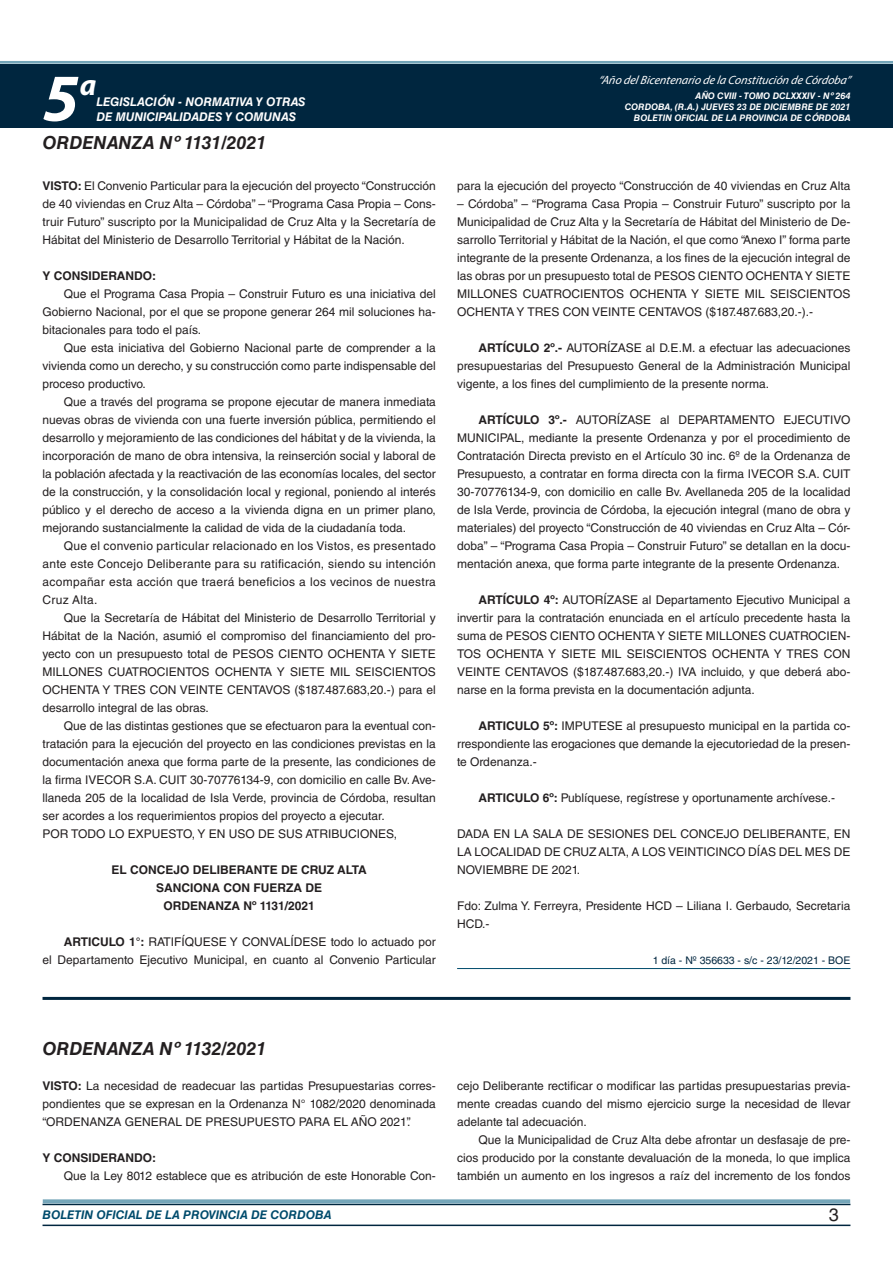
<style>
.page{position:relative;width:893px;height:1263px;background:#fff}
.page>*{position:absolute;margin:0;border:0;box-sizing:border-box;transform-origin:0 0}
.t1{font:italic 700 67.5px "Myriad Pro";color:#fff}
.t2{font:italic 700 30px "Myriad Pro";color:#fff}
.NOMBRE_DE_MINISTERIO{font:italic 700 18px "Helvetica LT Std";color:#231f20}
.t3{font:18px "Helvetica LT Std";color:#231f20}
.TEXTO_BASE{font:12px/18px "Helvetica LT Std";color:#231f20;text-align:justify}
.RESUELVE{font:700 12px "Helvetica LT Std";color:#231f20}
.t4{font:italic 700 12px "Helvetica LT Std";color:#fff}
.t5{font:italic 12px "Myriad Pro";color:#fff}
.t6{font:italic 700 12px "Helvetica LT Std";color:#004b6c}
.TEXTO_BASE-2{font:700 12px "Helvetica LT Std";color:#231f20}
.FECHA_DE_VENCIMIENTO{font:10.5px "Helvetica LT Std";color:#00263f}
.t7{font:italic 700 9px/10.8px "Helvetica LT Std";color:#fff;text-align:right}
.s1{font-weight:700}
</style>
<div class="page">
<div style="left:0;top:61px;width:893px;height:6px;background:#fff;opacity:.75"></div>
<div style="left:0;top:64px;width:893px;height:64px;background:#00263f"></div>
<hr style="left:43px;top:1224px;width:807px;height:2px;background:#00263f">
<div style="left:42px;top:1198px;width:809px;height:8px;background:#fff;opacity:.75"></div>
<hr style="left:457px;top:968px;width:393px;height:1px;background:#004b6c">
<hr style="left:43px;top:997px;width:807px;height:3px;background:#00263f">
<h1 class="t1" style="left:43px;top:54px;width:38px">5</h1>
<h2 class="t2" style="left:80px;top:66px;width:18px">a</h2>
<p class="t4" style="left:96px;top:95px;width:211px">LEGISLACIÓN - NORMATIVA Y OTRAS</p>
<p class="t4" style="left:96px;top:109px;width:201px">DE MUNICIPALIDADES Y COMUNAS</p>
<p class="NOMBRE_DE_MINISTERIO" style="left:43px;top:131px;width:225px">ORDENANZA Nº 1131/2021</p>
<p class="TEXTO_BASE" style="left:43px;top:177px;width:395px"><span class="s1">VISTO:</span> El Convenio Particular para la ejecución del proyecto “Construcción de 40 viviendas en Cruz Alta – Córdoba” – “Programa Casa Propia – Cons&shy;truir Futuro” suscripto por la Municipalidad de Cruz Alta y la Secretaría de Hábitat del Ministerio de Desarrollo Territorial y Hábitat de la Nación.</p>
<p class="TEXTO_BASE-2" style="left:43px;top:268px;width:115px">Y CONSIDERANDO:</p>
<p class="TEXTO_BASE" style="left:43px;top:285px;width:395px;text-indent:21px">Que el Programa Casa Propia – Construir Futuro es una iniciativa del Gobierno Nacional, por el que se propone generar 264 mil soluciones ha&shy;bitacionales para todo el país.</p>
<p class="TEXTO_BASE" style="left:43px;top:339px;width:395px;text-indent:21px">Que esta iniciativa del Gobierno Nacional parte de comprender a la vivienda como un derecho, y su construcción como parte indispensable del proceso productivo.</p>
<p class="TEXTO_BASE" style="left:43px;top:393px;width:395px;text-indent:21px">Que a través del programa se propone ejecutar de manera inmediata nuevas obras de vivienda con una fuerte inversión pública, permitiendo el desarrollo y mejoramiento de las condiciones del hábitat y de la vivienda, la incorporación de mano de obra intensiva, la reinserción social y laboral de la población afectada y la reactivación de las economías locales, del sector de la construcción, y la consolidación local y regional, poniendo al interés público y el derecho de acceso a la vivienda digna en un primer plano, mejorando sustancialmente la calidad de vida de la ciudadanía toda.</p>
<p class="TEXTO_BASE" style="left:43px;top:537px;width:395px;text-indent:21px">Que el convenio particular relacionado en los Vistos, es presentado ante este Concejo Deliberante para su ratificación, siendo su intención acompañar esta acción que traerá beneficios a los vecinos de nuestra Cruz Alta.</p>
<p class="TEXTO_BASE" style="left:43px;top:609px;width:395px;text-indent:21px">Que la Secretaría de Hábitat del Ministerio de Desarrollo Territorial y Hábitat de la Nación, asumió el compromiso del financiamiento del pro&shy;yecto con un presupuesto total de PESOS CIENTO OCHENTA Y SIETE MILLONES CUATROCIENTOS OCHENTA Y SIETE MIL SEISCIENTOS OCHENTA Y TRES CON VEINTE CENTAVOS ($187.487.683,20.-) para el desarrollo integral de las obras.</p>
<p class="TEXTO_BASE" style="left:43px;top:717px;width:395px;text-indent:21px">Que de las distintas gestiones que se efectuaron para la eventual con&shy;tratación para la ejecución del proyecto en las condiciones previstas en la documentación anexa que forma parte de la presente, las condiciones de la firma IVECOR S.A. CUIT 30-70776134-9, con domicilio en calle Bv. Ave&shy;llaneda 205 de la localidad de Isla Verde, provincia de Córdoba, resultan ser acordes a los requerimientos propios del proyecto a ejecutar.</p>
<p class="TEXTO_BASE" style="left:43px;top:825px;width:356px">POR TODO LO EXPUESTO, Y EN USO DE SUS ATRIBUCIONES,</p>
<p class="RESUELVE" style="left:112px;top:862px;width:257px">EL CONCEJO DELIBERANTE DE CRUZ ALTA</p>
<p class="RESUELVE" style="left:156px;top:880px;width:167px">SANCIONA CON FUERZA DE</p>
<p class="RESUELVE" style="left:163px;top:898px;width:153px">ORDENANZA Nº 1131/2021</p>
<p class="TEXTO_BASE" style="left:43px;top:933px;width:395px;text-align:right"><span class="s1">ARTICULO 1°:</span> RATIFÍQUESE Y CONVALÍDESE todo lo actuado por<br>el Departamento Ejecutivo Municipal, en cuanto al Convenio Particular</p>
<p class="t5" style="left:598px;top:72px;width:254px">“Año delBicentenario de la Constitución de Córdoba”</p>
<p class="t7" style="left:625px;top:91px;width:227px">AÑO CVIII - TOMO DCLXXXIV - Nº 264<br>CORDOBA, (R.A.) JUEVES 23 DE DICIEMBRE DE 2021<br>BOLETIN OFICIAL DE LA PROVINCIA DE CÓRDOBA</p>
<p class="TEXTO_BASE" style="left:457px;top:177px;width:395px">para la ejecución del proyecto “Construcción de 40 viviendas en Cruz Alta</p>
<p class="TEXTO_BASE" style="left:457px;top:195px;width:395px">– Córdoba” – “Programa Casa Propia – Construir Futuro” suscripto por la Municipalidad de Cruz Alta y la Secretaría de Hábitat del Ministerio de De&shy;sarrollo Territorial y Hábitat de la Nación, el que como “Anexo I” forma parte integrante de la presente Ordenanza, a los fines de la ejecución integral de las obras por un presupuesto total de PESOS CIENTO OCHENTA Y SIETE MILLONES CUATROCIENTOS OCHENTA Y SIETE MIL SEISCIENTOS OCHENTA Y TRES CON VEINTE CENTAVOS ($187.487.683,20.-).-</p>
<p class="TEXTO_BASE" style="left:457px;top:339px;width:395px;text-indent:21px"><span class="s1">ARTÍCULO 2º.-</span> AUTORÍZASE al D.E.M. a efectuar las adecuaciones presupuestarias del Presupuesto General de la Administración Municipal vigente, a los fines del cumplimiento de la presente norma.</p>
<p class="TEXTO_BASE" style="left:457px;top:411px;width:395px;text-indent:21px"><span class="s1">ARTÍCULO 3º.-</span> AUTORÍZASE al DEPARTAMENTO EJECUTIVO MUNICIPAL, mediante la presente Ordenanza y por el procedimiento de Contratación Directa previsto en el Artículo 30 inc. 6º de la Ordenanza de Presupuesto, a contratar en forma directa con la firma IVECOR S.A. CUIT 30-70776134-9, con domicilio en calle Bv. Avellaneda 205 de la localidad de Isla Verde, provincia de Córdoba, la ejecución integral (mano de obra y materiales) del proyecto “Construcción de 40 viviendas en Cruz Alta – Cór&shy;doba” – “Programa Casa Propia – Construir Futuro” se detallan en la docu&shy;mentación anexa, que forma parte integrante de la presente Ordenanza.</p>
<p class="TEXTO_BASE" style="left:457px;top:591px;width:395px;text-indent:21px"><span class="s1">ARTÍCULO 4º:</span> AUTORÍZASE al Departamento Ejecutivo Municipal a invertir para la contratación enunciada en el artículo precedente hasta la suma de PESOS CIENTO OCHENTA Y SIETE MILLONES CUATROCIEN-TOS OCHENTA Y SIETE MIL SEISCIENTOS OCHENTA Y TRES CON VEINTE CENTAVOS ($187.487.683,20.-) IVA incluido, y que deberá abo&shy;narse en la forma prevista en la documentación adjunta.</p>
<p class="TEXTO_BASE" style="left:457px;top:717px;width:395px;text-indent:21px"><span class="s1">ARTICULO 5º:</span> IMPUTESE al presupuesto municipal en la partida co&shy;rrespondiente las erogaciones que demande la ejecutoriedad de la presen&shy;te Ordenanza.-</p>
<p class="TEXTO_BASE" style="left:478px;top:789px;width:358px"><span class="s1">ARTICULO 6º:</span> Publíquese, regístrese y oportunamente archívese.-</p>
<p class="TEXTO_BASE" style="left:457px;top:825px;width:395px">DADA EN LA SALA DE SESIONES DEL CONCEJO DELIBERANTE, EN LA LOCALIDAD DE CRUZ ALTA, A LOS VEINTICINCO DÍAS DEL MES DE NOVIEMBRE DE 2021.</p>
<p class="TEXTO_BASE" style="left:457px;top:897px;width:395px">Fdo: Zulma Y. Ferreyra, Presidente HCD – Liliana I. Gerbaudo, Secretaria<br>HCD.-</p>
<p class="FECHA_DE_VENCIMIENTO" style="left:653px;top:954px;width:199px">1 día - Nº 356633 - s/c - 23/12/2021 - BOE</p>
<p class="NOMBRE_DE_MINISTERIO" style="left:43px;top:1038px;width:225px">ORDENANZA Nº 1132/2021</p>
<p class="TEXTO_BASE" style="left:43px;top:1077px;width:395px"><span class="s1">VISTO:</span> La necesidad de readecuar las partidas Presupuestarias corres&shy;pondientes que se expresan en la Ordenanza N° 1082/2020 denominada “ORDENANZA GENERAL DE PRESUPUESTO PARA EL AÑO 2021”.</p>
<p class="TEXTO_BASE-2" style="left:43px;top:1150px;width:115px">Y CONSIDERANDO:</p>
<p class="TEXTO_BASE" style="left:64px;top:1167px;width:374px">Que la Ley 8012 establece que es atribución de este Honorable Con-</p>
<p class="TEXTO_BASE" style="left:457px;top:1077px;width:395px">cejo Deliberante rectificar o modificar las partidas presupuestarias previa&shy;mente creadas cuando del mismo ejercicio surge la necesidad de llevar adelante tal adecuación.</p>
<p class="TEXTO_BASE" style="left:457px;top:1131px;width:395px;text-indent:21px">Que la Municipalidad de Cruz Alta debe afrontar un desfasaje de pre&shy;cios producido por la constante devaluación de la moneda, lo que implica también un aumento en los ingresos a raíz del incremento de los fondos</p>
<p class="t6" style="left:43px;top:1208px;width:290px">BOLETIN OFICIAL DE LA PROVINCIA DE CORDOBA</p>
<h3 class="t3" style="left:829px;top:1204px;width:12px">3</h3>
</div>
